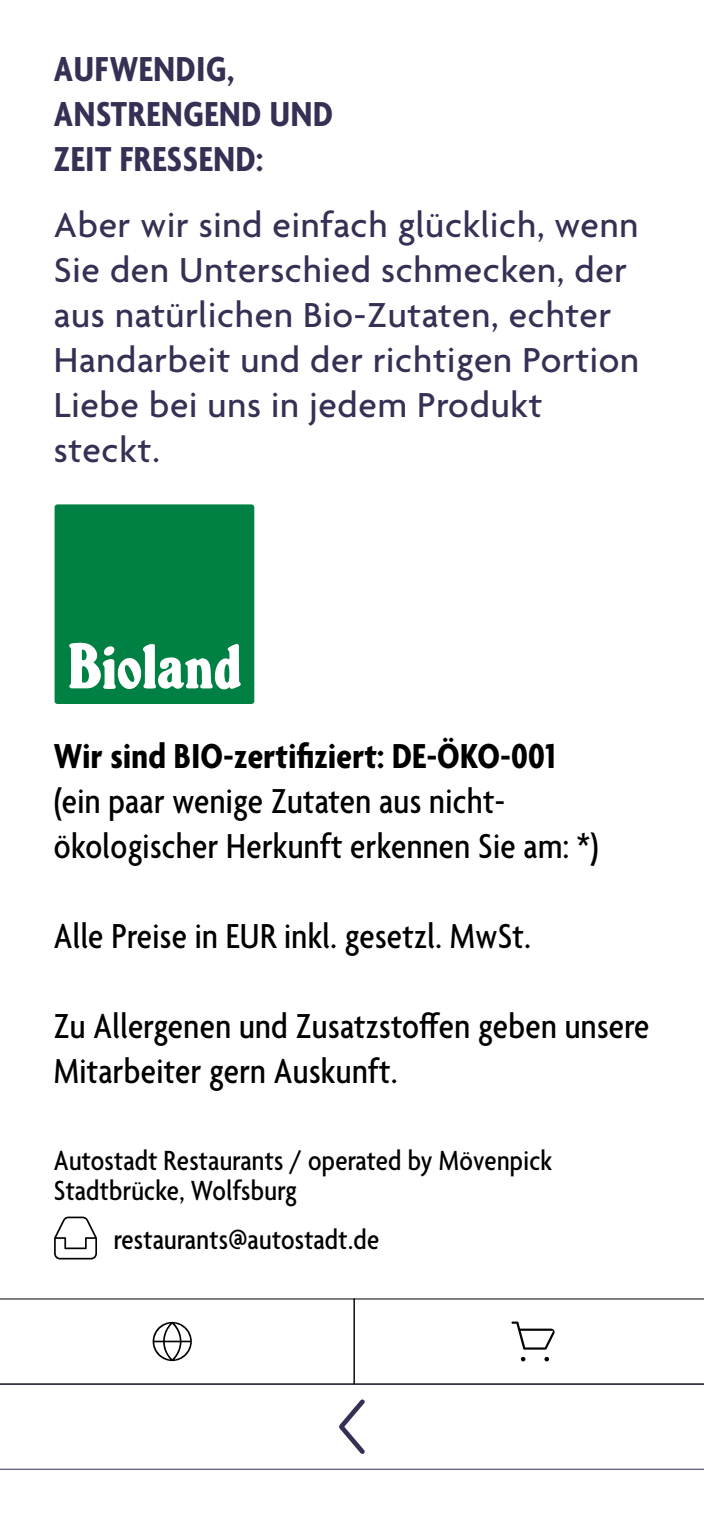
<style>
.page{position:relative;width:704px;height:1523px;background:#fff}
.page>*{position:absolute;margin:0;border:0;box-sizing:border-box;transform-origin:0 0}
.t1{font:500 condensed 37.5px/45px "Agenda";letter-spacing:.01em;color:#000}
.t2{font:500 37.5px/45px "Agenda";letter-spacing:.02em;color:#353054}
.t3{font:700 condensed 37.5px/45px "Agenda";letter-spacing:.02em;color:#353054}
.t4{font:700 condensed 37.5px "Agenda";letter-spacing:.01em;color:#000}
.t5{font:500 condensed 30px/30px "Agenda";letter-spacing:.01em;color:#000}
</style>
<div class="page">
<svg style="left:0;top:1384px;width:703px;height:85px"></svg>
<svg style="left:335px;top:1395px;width:34px;height:63px"></svg>
<div style="left:54px;top:504px;width:200px;height:200px;background:#008143;border-radius:3px"></div>
<svg style="left:69px;top:642px;width:172px;height:48px"></svg>
<svg style="left:54px;top:1216px;width:43px;height:44px"></svg>
<svg style="left:0;top:1298px;width:703px;height:86px"></svg>
<p class="t3" style="left:54px;top:48px;width:280px">AUFWENDIG,<br>ANSTRENGEND UND<br>ZEIT FRESSEND:</p>
<p class="t2" style="left:54px;top:204px;width:586px">Aber wir sind einfach glücklich, wenn<br>Sie den Unterschied schmecken, der aus natürlichen Bio-Zutaten, echter<br>Handarbeit und der richtigen Portion<br>Liebe bei uns in jedem Produkt steckt.</p>
<p class="t4" style="left:54px;top:735px;width:502px">Wir sind BIO-zertifiziert: DE-ÖKO-001</p>
<p class="t1" style="left:54px;top:780px;width:546px">(ein paar wenige Zutaten aus nicht&shy;ökologischer Herkunft erkennen Sie am: *)</p>
<p class="t1" style="left:54px;top:915px;width:478px">Alle Preise in EUR inkl. gesetzl. MwSt.</p>
<p class="t1" style="left:54px;top:1005px;width:596px">Zu Allergenen und Zusatzstoffen geben unsere<br>Mitarbeiter gern Auskunft.</p>
<p class="t5" style="left:54px;top:1147px;width:499px">Autostadt Restaurants / operated by Mövenpick<br>Stadtbrücke, Wolfsburg</p>
<p class="t5" style="left:114px;top:1226px;width:267px">restaurants@autostadt.de</p>
</div>
